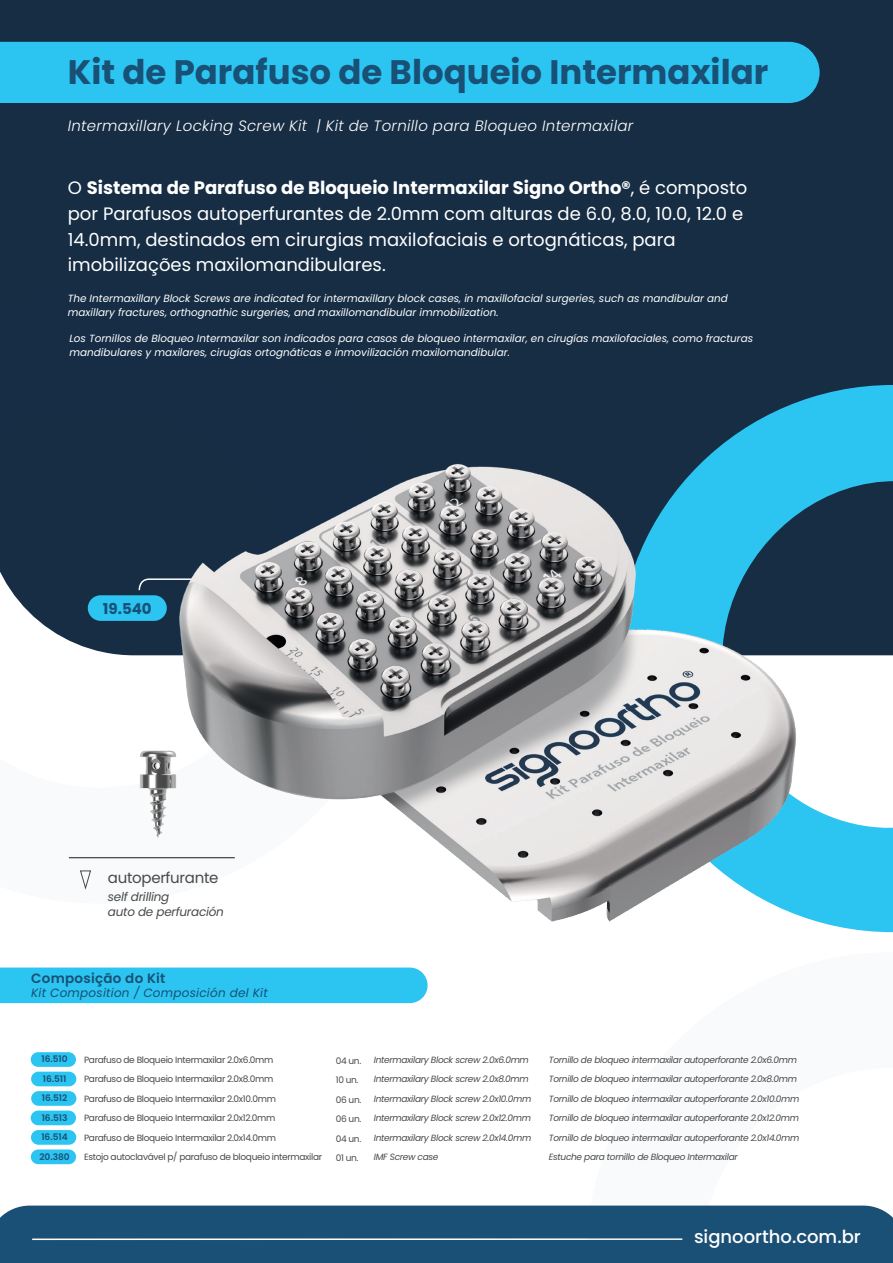
<style>
.page{position:relative;width:893px;height:1263px;background:#fff}
.page>*{position:absolute;margin:0;border:0;box-sizing:border-box;transform-origin:0 0}
.t1{font:700 33.9px "Poppins";color:#185076}
.t2{font:18px/25.5px "Poppins";color:#fff}
.t3{font:500 18px "Poppins";color:#fff}
.t4{font:italic 300 15px "Poppins";letter-spacing:.02em;color:#fff}
.t5{font:15px "Poppins";letter-spacing:-.02em;color:#474a4b}
.t6{font:700 15px "Poppins";color:#185076}
.t7{font:600 13.5px "Poppins";letter-spacing:.02em;color:#185076}
.t8{font:italic 12px "Poppins";letter-spacing:.02em;color:#185076}
.t9{font:italic 12px/15.5px "Poppins";letter-spacing:-.02em;color:#474a4b}
.t10{font:italic 10.35px/14px "Poppins";color:#fff}
.t11{font:italic 9px/19.5px "Poppins";letter-spacing:-.035em;color:#474a4b}
.t12{font:9px/19.5px "Poppins";letter-spacing:-.035em;color:#474a4b}
.t13{font:600 9px/19.5px "Poppins";color:#185076;text-align:center}
.s1{font-weight:700}
</style>
<div class="page">
<div style="left:0;top:0;width:893px;height:435px;background:#162d44"></div>
<div style="left:0;top:1205px;width:586px;height:58px;background:#1a5075"></div>
<hr style="left:32px;top:1238px;width:650px;height:2px;background:#fff">
<svg style="left:0;top:289px;width:407px;height:582px;fill:#162d45"></svg>
<div style="left:586px;top:1205px;width:307px;height:58px;background:#1a5075"></div>
<svg style="left:619px;top:385px;width:274px;height:547px"></svg>
<div style="left:0;top:967px;width:428px;height:36px;background:#2cc4f1"></div>
<svg style="left:138px;top:578px;width:14px;height:14px"></svg>
<div style="left:88px;top:595px;width:79px;height:26px;background:#2cc4f1;border-radius:13px"></div>
<div style="left:31px;top:1052px;width:45px;height:15px;background:#2cc4f1;border-radius:7px"></div>
<div style="left:31px;top:1072px;width:45px;height:14px;background:#2cc4f1;border-radius:7px"></div>
<div style="left:31px;top:1091px;width:45px;height:15px;background:#2cc4f1;border-radius:7px"></div>
<div style="left:31px;top:1110px;width:45px;height:15px;background:#2cc4f1;border-radius:7px"></div>
<div style="left:31px;top:1130px;width:45px;height:15px;background:#2cc4f1;border-radius:7px"></div>
<div style="left:31px;top:1149px;width:45px;height:15px;background:#2cc4f1;border-radius:7px"></div>
<div style="left:0;top:42px;width:820px;height:61px;background:#2cc4f1"></div>
<img style="left:152px;top:435px;width:674px;height:497px">
<hr style="left:69px;top:857px;width:166px;height:1px;background:#231f20">
<img style="left:137px;top:748px;width:42px;height:91px">
<svg style="left:80px;top:870px;width:11px;height:20px"></svg>
<h1 class="t1" style="left:68px;top:53px;width:702px">Kit de Parafuso de Bloqueio Intermaxilar</h1>
<h3 class="t4" style="left:68px;top:117px;width:567px">Intermaxillary Locking Screw Kit | Kit de Tornillo para Bloqueo Intermaxilar</h3>
<p class="t2" style="left:68px;top:176px;width:681px">O <span class="s1">Sistema de Parafuso de Bloqueio Intermaxilar Signo Ortho®</span>, é composto por Parafusos autoperfurantes de 2.0mm com alturas de 6.0, 8.0, 10.0, 12.0 e 14.0mm, destinados em cirurgias maxilofaciais e ortognáticas, para imobilizações maxilomandibulares.</p>
<p class="t10" style="left:68px;top:291px;width:661px">The Intermaxillary Block Screws are indicated for intermaxillary block cases, in maxillofacial surgeries, such as mandibular and maxillary fractures, orthognathic surgeries, and maxillomandibular immobilization.</p>
<p class="t10" style="left:69px;top:331px;width:685px">Los Tornillos de Bloqueo Intermaxilar son indicados para casos de bloqueo intermaxilar, en cirugías maxilofaciales, como fracturas mandibulares y maxilares, cirugías ortognáticas e inmovilización maxilomandibular.</p>
<h3 class="t6" style="left:103px;top:600px;width:50px">19.540</h3>
<h3 class="t5" style="left:108px;top:869px;width:112px">autoperfurante</h3>
<h3 class="t9" style="left:108px;top:889px;width:118px">self drilling<br>auto de perfuración</h3>
<h3 class="t7" style="left:31px;top:970px;width:136px">Composição do Kit</h3>
<h3 class="t8" style="left:31px;top:986px;width:238px">Kit Composition / Composición del Kit</h3>
<p class="t13" style="left:39px;top:1049px;width:32px">16.510<br>16.511<br>16.512<br>16.513<br>16.514<br>20.380</p>
<p class="t11" style="left:374px;top:1050px;width:159px">Intermaxilary Block screw 2.0x6.0mm Intermaxilary Block screw 2.0x8.0mm Intermaxilary Block screw 2.0x10.0mm Intermaxilary Block screw 2.0x12.0mm Intermaxilary Block screw 2.0x14.0mm IMF Screw case</p>
<p class="t11" style="left:549px;top:1050px;width:252px">Tornillo de bloqueo intermaxilar autoperforante 2.0x6.0mm Tornillo de bloqueo intermaxilar autoperforante 2.0x8.0mm Tornillo de bloqueo intermaxilar autoperforante 2.0x10.0mm Tornillo de bloqueo intermaxilar autoperforante 2.0x12.0mm Tornillo de bloqueo intermaxilar autoperforante 2.0x14.0mm Estuche para tornillo de Bloqueo Intermaxilar</p>
<p class="t12" style="left:84px;top:1050px;width:240px">Parafuso de Bloqueio Intermaxilar 2.0x6.0mm<br>Parafuso de Bloqueio Intermaxilar 2.0x8.0mm<br>Parafuso de Bloqueio Intermaxilar 2.0x10.0mm<br>Parafuso de Bloqueio Intermaxilar 2.0x12.0mm<br>Parafuso de Bloqueio Intermaxilar 2.0x14.0mm<br>Estojo autoclavável p/ parafuso de bloqueio intermaxilar</p>
<p class="t12" style="left:336px;top:1051px;width:27px">04 un.<br>10 un.<br>06 un.<br>06 un.<br>04 un.<br>01 un.</p>
<h2 class="t3" style="left:694px;top:1226px;width:168px">signoortho.com.br</h2>
</div>
